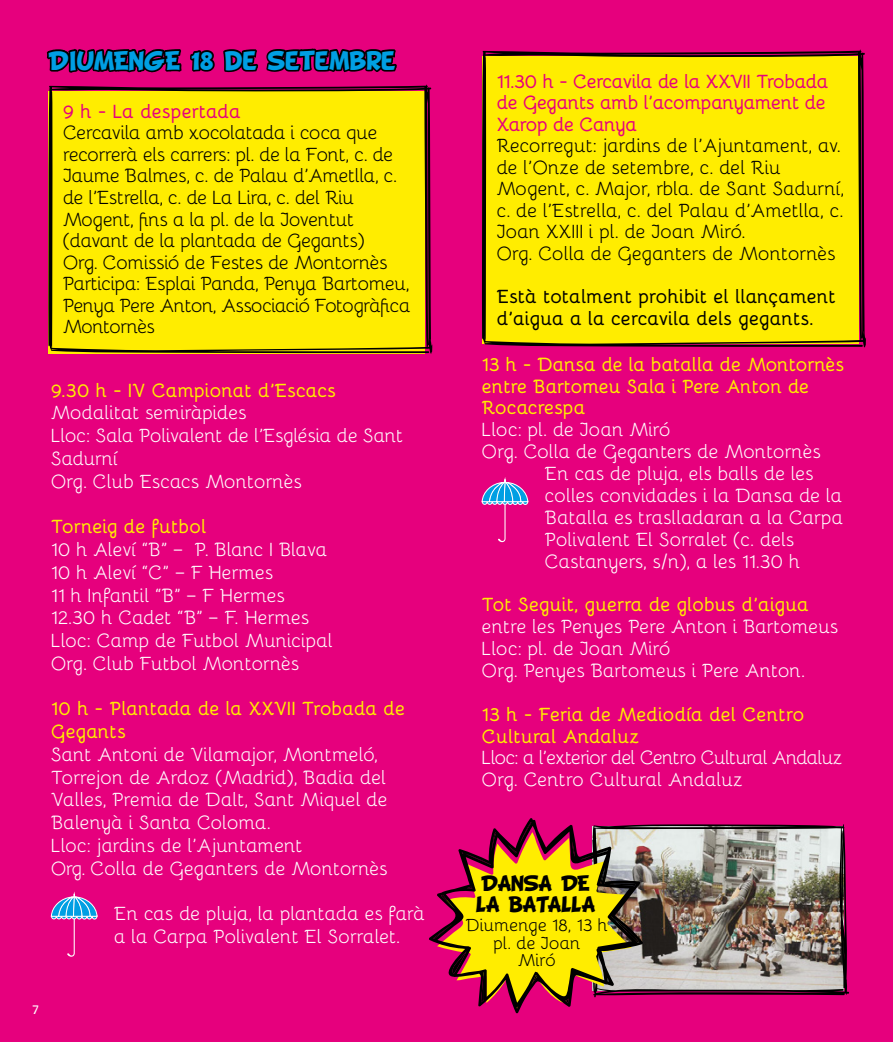
<style>
.page{position:relative;width:893px;height:1042px;background:#e6007d}
.page>*{position:absolute;margin:0;border:0;box-sizing:border-box;transform-origin:0 0}
.t1{font:21px "BD Cartoon Shout";color:#009fe3}
.t2{font:19.25px/22.8px "Bellota";letter-spacing:-.01em;color:#fff}
.t3{font:19.25px/21.5px "Bellota";letter-spacing:-.03em;color:#000}
.t4{font:700 19.25px/21.9px "Bellota";letter-spacing:-.02em;color:#ffed00}
.t5{font:19.25px/21.5px "Bellota";letter-spacing:-.01em;color:#000}
.t6{font:700 19.25px/21.5px "Bellota";letter-spacing:-.035em;color:#e6007d}
.t7{font:19.25px/21.9px "Bellota";letter-spacing:-.04em;color:#fff}
.t8{font:700 19.25px/21.5px "Bellota";letter-spacing:-.01em;color:#000}
.t9{font:700 19.25px "Bellota";letter-spacing:-.015em;color:#e6007d}
.t10{font:17.5px/17.5px "Bellota";letter-spacing:-.01em;color:#000;text-align:center}
.t11{font:17.5px/21px "BD Cartoon Shout";letter-spacing:-.02em;color:#000;text-align:center}
.t12{font:12.25px "Stag Sans";color:#fff}
</style>
<div class="page">
<svg style="left:482px;top:49px;width:384px;height:299px;fill:#ffed00"></svg>
<svg style="left:482px;top:477px;width:46px;height:65px"></svg>
<svg style="left:46px;top:49px;width:169px;height:24px"></svg>
<svg style="left:223px;top:48px;width:174px;height:25px"></svg>
<svg style="left:51px;top:891px;width:46px;height:66px"></svg>
<svg style="left:48px;top:85px;width:384px;height:269px;fill:#ffed00"></svg>
<img style="left:643px;top:824px;width:206px;height:172px">
<svg style="left:429px;top:818px;width:214px;height:195px"></svg>
<p class="t1" style="left:49px;top:50px;width:348px">DIUMENGE 18 DE SETEMBRE</p>
<p class="t9" style="left:63px;top:96px;width:179px">9 h - La despertada</p>
<p class="t3" style="left:63px;top:121px;width:349px">Cercavila amb xocolatada i coca que recorrerà els carrers: pl. de la Font, c. de Jaume Balmes, c. de Palau d’Ametlla, c. de l’Estrella, c. de La Lira, c. del Riu Mogent, fins a la pl. de la Joventut (davant de la plantada de Gegants)<br>Org. Comissió de Festes de Montornès Participa: Esplai Panda, Penya Bartomeu, Penya Pere Anton, Associació Fotogràfica Montornès</p>
<p class="t4" style="left:51px;top:378px;width:287px">9.30 h - IV Campionat d’Escacs</p>
<p class="t2" style="left:51px;top:400px;width:354px">Modalitat semiràpides<br>Lloc: Sala Polivalent de l’Església de Sant<br>Sadurní<br>Org. Club Escacs Montornès</p>
<p class="t4" style="left:51px;top:514px;width:157px">Torneig de futbol</p>
<p class="t2" style="left:51px;top:537px;width:284px">10 h Aleví “B” – P. Blanc I Blava<br>10 h Aleví “C” – F Hermes<br>11 h Infantil “B” – F Hermes<br>12.30 h Cadet “B” – F. Hermes<br>Lloc: Camp de Futbol Municipal<br>Org. Club Futbol Montornès</p>
<p class="t4" style="left:51px;top:696px;width:356px;line-height:22.8px">10 h - Plantada de la XXVII Trobada de<br>Gegants</p>
<p class="t2" style="left:51px;top:741px;width:338px">Sant Antoni de Vilamajor, Montmeló, Torrejon de Ardoz (Madrid), Badia del Valles, Premia de Dalt, Sant Miquel de Balenyà i Santa Coloma.<br>Lloc: jardins de l’Ajuntament<br>Org. Colla de Geganters de Montornès</p>
<p class="t2" style="left:114px;top:901px;width:312px">En cas de pluja, la plantada es farà a la Carpa Polivalent El Sorralet.</p>
<p class="t12" style="left:33px;top:1003px;width:8px">7</p>
<p class="t6" style="left:497px;top:69px;width:334px">11.30 h - Cercavila de la XXVII Trobada de Gegants amb l’acompanyament de<br>Xarop de Canya</p>
<p class="t5" style="left:497px;top:134px;width:349px">Recorregut: jardins de l’Ajuntament, av. de l’Onze de setembre, c. del Riu Mogent, c. Major, rbla. de Sant Sadurní, c. de l’Estrella, c. del Palau d’Ametlla, c.<br>Joan XXIII i pl. de Joan Miró.<br>Org. Colla de Geganters de Montornès</p>
<p class="t8" style="left:497px;top:284px;width:341px">Està totalment prohibit el llançament d’aigua a la cercavila dels gegants.</p>
<p class="t4" style="left:482px;top:352px;width:364px">13 h - Dansa de la batalla de Montornès entre Bartomeu Sala i Pere Anton de<br>Rocacrespa</p>
<p class="t2" style="left:482px;top:417px;width:190px">Lloc: pl. de Joan Miró</p>
<p class="t2" style="left:482px;top:439px;width:341px">Org. Colla de Geganters de Montornès</p>
<p class="t2" style="left:545px;top:461px;width:271px">En cas de pluja, els balls de les</p>
<p class="t2" style="left:545px;top:483px;width:299px">colles convidades i la Dansa de la</p>
<p class="t2" style="left:545px;top:504px;width:300px">Batalla es traslladaran a la Carpa</p>
<p class="t2" style="left:545px;top:526px;width:251px">Polivalent El Sorralet (c. dels</p>
<p class="t2" style="left:545px;top:548px;width:257px">Castanyers, s/n), a les 11.30 h</p>
<p class="t4" style="left:482px;top:592px;width:329px">Tot Seguit, guerra de globus d’aigua</p>
<p class="t2" style="left:482px;top:614px;width:358px;line-height:21.9px">entre les Penyes Pere Anton i Bartomeus<br>Lloc: pl. de Joan Miró<br>Org. Penyes Bartomeus i Pere Anton.</p>
<p class="t4" style="left:482px;top:702px;width:324px">13 h - Feria de Mediodía del Centro<br>Cultural Andaluz</p>
<p class="t7" style="left:482px;top:745px;width:362px">Lloc: a l’exterior del Centro Cultural Andaluz<br>Org. Centro Cultural Andaluz</p>
<p class="t11" style="left:476px;top:874px;width:121px">DANSA DE<br>LA BATALLA</p>
<p class="t10" style="left:466px;top:915px;width:144px">Diumenge 18, 13 h pl. de Joan<br>Miró</p>
</div>
